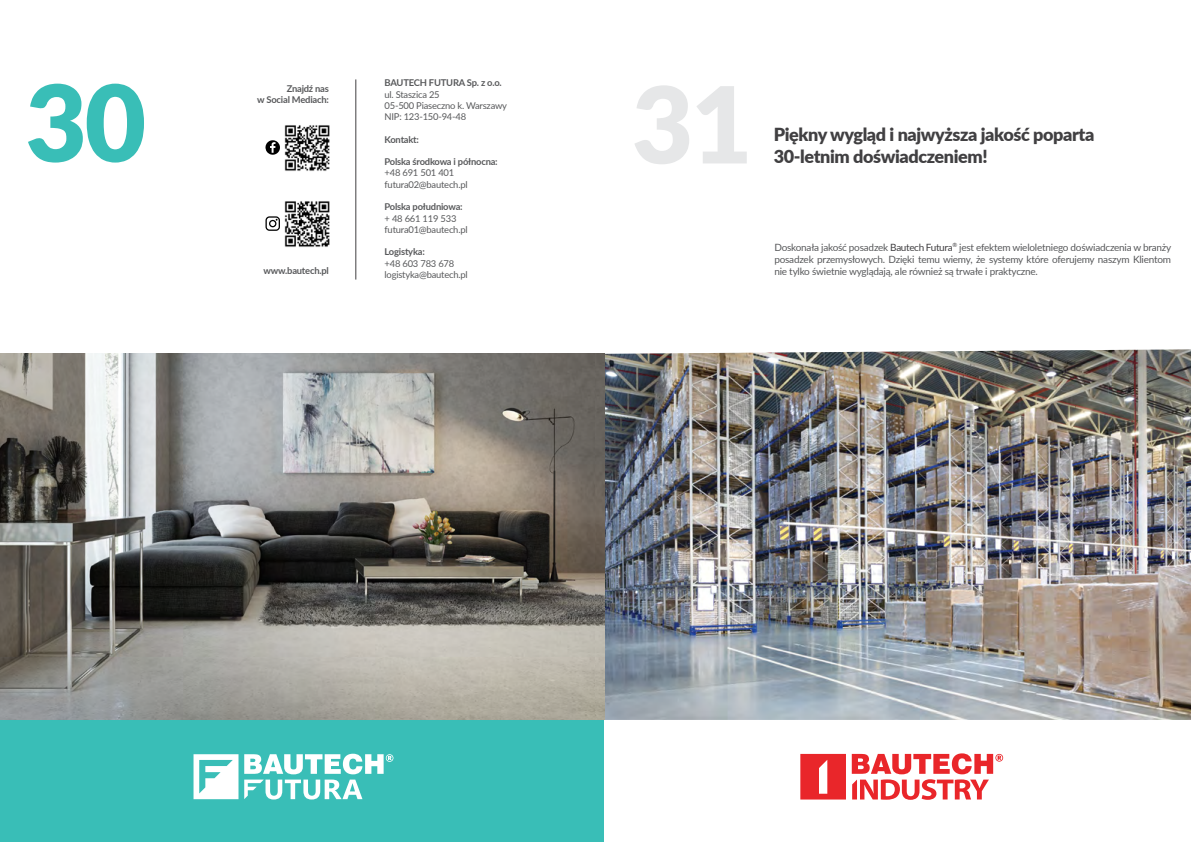
<style>
.page{position:relative;width:1191px;height:842px;background:#fff}
.page>*{position:absolute;margin:0;border:0;box-sizing:border-box;transform-origin:0 0}
.t1{font:900 106px "Lato";color:#39beb7}
.t2{font:900 106px "Lato";color:#e6e7e8}
.t3{font:900 18px/21.6px "Lato";letter-spacing:-.02em;color:#414042}
.t4{font:10px/12px "Lato";letter-spacing:-.02em;color:#58595b;text-align:justify}
.t5{font:9.4px/11.3px "Lato";letter-spacing:-.02em;color:#58595b}
.t6{font:700 9.4px/11.3px "Lato";letter-spacing:-.02em;color:#58595b;text-align:right}
.s1{color:#414042}
</style>
<div class="page">
<div style="left:0;top:720px;width:595px;height:122px;background:#39beb7"></div>
<hr style="left:355px;top:79px;width:1px;height:201px;background:#414042">
<img style="left:284px;top:125px;width:46px;height:46px">
<img style="left:284px;top:201px;width:46px;height:46px">
<svg style="left:265px;top:140px;width:15px;height:15px"></svg>
<svg style="left:265px;top:216px;width:15px;height:15px"></svg>
<img style="left:0;top:354px;width:595px;height:366px">
<svg style="left:244px;top:754px;width:149px;height:45px"></svg>
<svg style="left:193px;top:754px;width:45px;height:45px"></svg>
<div style="left:595px;top:720px;width:9px;height:122px;background:#39beb7"></div>
<svg style="left:800px;top:753px;width:203px;height:47px"></svg>
<img style="left:604px;top:349px;width:587px;height:371px">
<img style="left:595px;top:354px;width:9px;height:366px">
<p class="t6" style="left:384px;top:77px;width:119px">BAUTECH FUTURA Sp. z o.o.</p>
<p class="t5" style="left:384px;top:88px;width:124px">ul. Staszica 25<br>05-500 Piaseczno k. Warszawy<br>NIP: 123-150-94-48</p>
<p class="t6" style="left:384px;top:133px;width:36px">Kontakt:</p>
<p class="t6" style="left:384px;top:156px;width:115px">Polska środkowa i północna:</p>
<p class="t5" style="left:384px;top:167px;width:85px">+48 691 501 401 futura02@bautech.pl</p>
<p class="t6" style="left:384px;top:201px;width:80px">Polska południowa:</p>
<p class="t5" style="left:384px;top:212px;width:85px">+ 48 661 119 533 futura01@bautech.pl</p>
<p class="t6" style="left:384px;top:246px;width:42px">Logistyka:</p>
<p class="t5" style="left:384px;top:257px;width:85px">+48 603 783 678 logistyka@bautech.pl</p>
<h1 class="t1" style="left:25px;top:43px;width:122px">30</h1>
<h1 class="t2" style="left:632px;top:45px;width:122px">31</h1>
<p class="t6" style="left:257px;top:83px;width:73px">Znajdź nas<br>w Social Mediach:</p>
<p class="t6" style="left:263px;top:264px;width:67px">www.bautech.pl</p>
<h2 class="t3" style="left:774px;top:123px;width:322px">Piękny wygląd i najwyższa jakość poparta<br>30-letnim doświadczeniem!</h2>
<p class="t4" style="left:774px;top:241px;width:398px">Doskonała jakość posadzek <span class="s1">Bautech Futura</span><sup>®</sup> jest efektem wieloletniego doświadczenia w branży posadzek przemysłowych. Dzięki temu wiemy, że systemy które oferujemy naszym Klientom nie tylko świetnie wyglądają, ale również są trwałe i praktyczne.</p>
</div>
